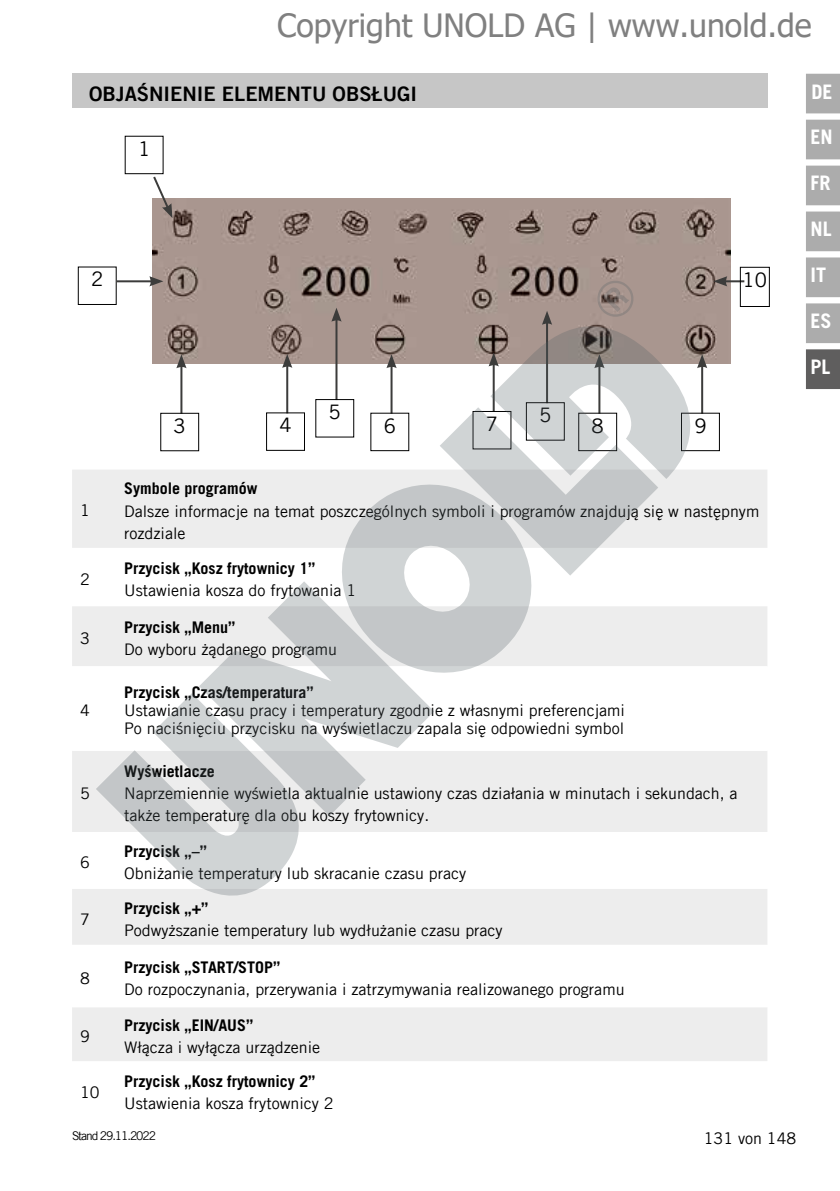
<style>
.page{position:relative;width:840px;height:1191px;background:#fff}
.page>*{position:absolute;margin:0;border:0;box-sizing:border-box;transform-origin:0 0}
.t1{font:32px "Tahoma";color:#808080}
.t2{font:20px "Trade Gothic LT Com Bd 2";color:#000}
.t3{font:700 20px "Trade Gothic LT Com";color:#fff}
.t4{font:20px "Trade Gothic LT Com";color:#000}
.t5{font:16px/22px "Trade Gothic LT Com";color:#000}
.t6{font:700 16px "Trade Gothic LT Com";color:#000}
.t7{font:12px "Trade Gothic LT Com";letter-spacing:-.09em;color:#000}
</style>
<div class="page">
<div style="left:805px;top:74px;width:34px;height:39px;background:#acacac"></div>
<div style="left:805px;top:120px;width:34px;height:39px;background:#acacac"></div>
<div style="left:805px;top:166px;width:34px;height:39px;background:#acacac"></div>
<div style="left:805px;top:211px;width:34px;height:40px;background:#acacac;border:2px solid #acacac"></div>
<div style="left:805px;top:257px;width:34px;height:40px;background:#acacac;border:2px solid #acacac"></div>
<div style="left:805px;top:303px;width:34px;height:40px;background:#acacac;border:2px solid #acacac"></div>
<div style="left:805px;top:349px;width:34px;height:40px;background:#5f5e5e;border:2px solid #5f5e5e"></div>
<div style="left:72px;top:74px;width:695px;height:34px;background:#c6c6c6"></div>
<svg style="left:72px;top:470px;width:695px;height:591px;fill:#ededed"></svg>
<div style="left:72px;top:606px;width:695px;height:60px;background:#ededed"></div>
<svg style="left:72px;top:666px;width:695px;height:341px"></svg>
<img style="left:152px;top:199px;width:578px;height:164px">
<svg style="left:151px;top:174px;width:21px;height:44px"></svg>
<hr style="left:117px;top:280px;width:35px;height:2px;background:#3c3c3b">
<svg style="left:149px;top:276px;width:14px;height:10px"></svg>
<div style="left:78px;top:267px;width:38px;height:38px;border:1px solid #000"></div>
<hr style="left:180px;top:365px;width:2px;height:49px;background:#3c3c3b">
<svg style="left:176px;top:354px;width:10px;height:14px"></svg>
<hr style="left:286px;top:365px;width:2px;height:48px;background:#3c3c3b">
<svg style="left:282px;top:354px;width:10px;height:14px"></svg>
<hr style="left:390px;top:365px;width:2px;height:48px;background:#3c3c3b">
<svg style="left:386px;top:354px;width:10px;height:14px"></svg>
<div style="left:160px;top:413px;width:39px;height:38px;border:1px solid #000"></div>
<hr style="left:723px;top:280px;width:21px;height:2px;background:#3c3c3b">
<svg style="left:712px;top:276px;width:15px;height:10px"></svg>
<div style="left:739px;top:267px;width:30px;height:40px;border:1px solid #000"></div>
<hr style="left:335px;top:319px;width:2px;height:81px;background:#3c3c3b">
<svg style="left:331px;top:308px;width:10px;height:14px"></svg>
<div style="left:315px;top:399px;width:39px;height:38px;border:1px solid #000"></div>
<svg style="left:490px;top:294px;width:231px;height:231px"></svg>
<svg style="left:439px;top:357px;width:219px;height:219px"></svg>
<svg style="left:304px;top:447px;width:264px;height:264px"></svg>
<svg style="left:199px;top:581px;width:235px;height:235px"></svg>
<svg style="left:96px;top:690px;width:231px;height:232px"></svg>
<svg style="left:589px;top:273px;width:51px;height:51px;background:#a19089"></svg>
<h1 class="t1" style="left:277px;top:4px;width:535px">Copyright UNOLD AG | www.unold.de</h1>
<p class="t2" style="left:89px;top:81px;width:329px">OBJAŚNIENIE ELEMENTU OBSŁUGI</p>
<p class="t4" style="left:138px;top:136px;width:14px">1</p>
<p class="t4" style="left:91px;top:267px;width:14px">2</p>
<p class="t4" style="left:742px;top:267px;width:26px">10</p>
<p class="t4" style="left:328px;top:400px;width:14px">5</p>
<p class="t4" style="left:539px;top:403px;width:14px">5</p>
<p class="t4" style="left:173px;top:413px;width:14px">3</p>
<p class="t4" style="left:279px;top:413px;width:14px">4</p>
<p class="t4" style="left:383px;top:413px;width:14px">6</p>
<p class="t4" style="left:485px;top:412px;width:14px">7</p>
<p class="t4" style="left:591px;top:413px;width:14px">8</p>
<p class="t4" style="left:694px;top:413px;width:14px">9</p>
<p class="t3" style="left:811px;top:80px;width:23px">DE</p>
<p class="t3" style="left:810px;top:125px;width:24px">EN</p>
<p class="t3" style="left:810px;top:171px;width:21px">FR</p>
<p class="t3" style="left:810px;top:217px;width:23px">NL</p>
<p class="t3" style="left:810px;top:262px;width:17px">IT</p>
<p class="t3" style="left:810px;top:308px;width:23px">ES</p>
<p class="t3" style="left:810px;top:354px;width:21px">PL</p>
<p class="t5" style="left:80px;top:499px;width:11px">1</p>
<p class="t5" style="left:80px;top:568px;width:11px">2</p>
<p class="t5" style="left:80px;top:627px;width:11px">3</p>
<p class="t5" style="left:80px;top:699px;width:11px">4</p>
<p class="t5" style="left:80px;top:782px;width:11px">5</p>
<p class="t5" style="left:80px;top:851px;width:11px">6</p>
<p class="t5" style="left:80px;top:907px;width:11px">7</p>
<p class="t5" style="left:80px;top:967px;width:11px">8</p>
<p class="t5" style="left:80px;top:1025px;width:11px">9</p>
<p class="t5" style="left:80px;top:1081px;width:21px">10</p>
<p class="t6" style="left:124px;top:479px;width:135px">Symbole programów</p>
<p class="t5" style="left:124px;top:499px;width:636px">Dalsze informacje na temat poszczególnych symboli i programów znajdują się w następnym rozdziale</p>
<p class="t6" style="left:124px;top:558px;width:193px">Przycisk „Kosz frytownicy 1”</p>
<p class="t5" style="left:124px;top:579px;width:233px">Ustawienia kosza do frytowania 1</p>
<p class="t6" style="left:124px;top:617px;width:113px">Przycisk „Menu”</p>
<p class="t5" style="left:124px;top:638px;width:214px">Do wyboru żądanego programu</p>
<p class="t6" style="left:124px;top:683px;width:191px">Przycisk „Czas/temperatura”</p>
<p class="t5" style="left:124px;top:701px;width:502px;line-height:18px">Ustawianie czasu pracy i temperatury zgodnie z własnymi preferencjami<br>Po naciśnięciu przycisku na wyświetlaczu zapala się odpowiedni symbol</p>
<p class="t6" style="left:124px;top:761px;width:92px">Wyświetlacze</p>
<p class="t5" style="left:124px;top:782px;width:614px">Naprzemiennie wyświetla aktualnie ustawiony czas działania w minutach i sekundach, a także temperaturę dla obu koszy frytownicy.</p>
<p class="t6" style="left:124px;top:841px;width:84px">Przycisk „–”</p>
<p class="t5" style="left:124px;top:862px;width:343px">Obniżanie temperatury lub skracanie czasu pracy</p>
<p class="t6" style="left:124px;top:898px;width:86px">Przycisk „+”</p>
<p class="t5" style="left:124px;top:918px;width:380px">Podwyższanie temperatury lub wydłużanie czasu pracy</p>
<p class="t6" style="left:124px;top:957px;width:157px">Przycisk „START/STOP”</p>
<p class="t5" style="left:124px;top:978px;width:501px">Do rozpoczynania, przerywania i zatrzymywania realizowanego programu</p>
<p class="t6" style="left:124px;top:1015px;width:130px">Przycisk „EIN/AUS”</p>
<p class="t5" style="left:124px;top:1036px;width:197px">Włącza i wyłącza urządzenie</p>
<p class="t6" style="left:124px;top:1071px;width:193px">Przycisk „Kosz frytownicy 2”</p>
<p class="t5" style="left:124px;top:1092px;width:211px">Ustawienia kosza frytownicy 2</p>
<p class="t7" style="left:72px;top:1128px;width:85px">Stand 29.11.2022</p>
<p class="t5" style="left:703px;top:1127px;width:94px">131 von 148</p>
</div>
